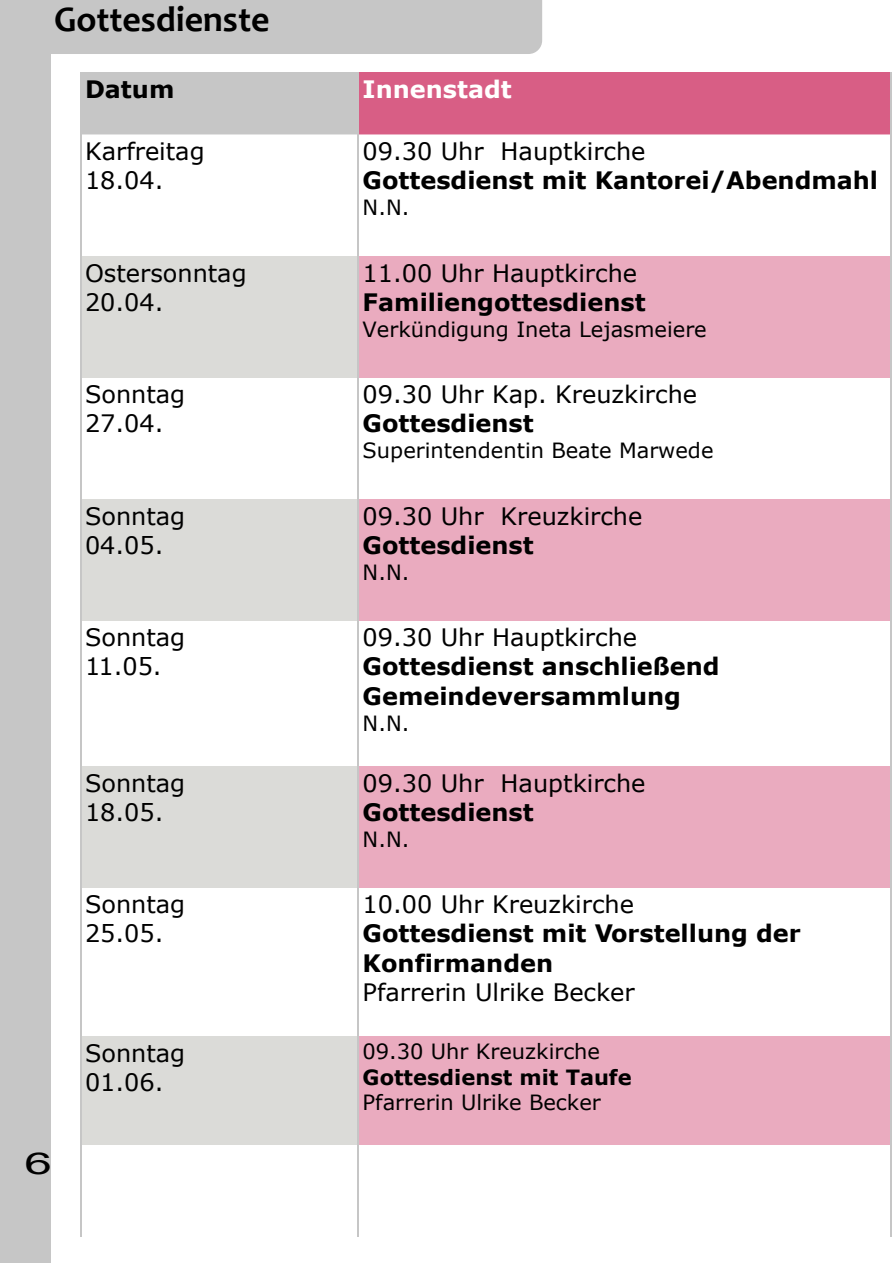
<style>
.page{position:relative;width:893px;height:1263px;background:#fff}
.page>*{position:absolute;margin:0;border:0;box-sizing:border-box;transform-origin:0 0}
.t1{font:700 36px "Candara";color:#000}
.t2{font:30px "Arial";color:#000;scale:1.65 1}
.t3{font:24px/29.2px "Verdana";color:#000}
.t4{font:700 24px/29.2px "Verdana";color:#000}
.t5{font:700 24px "Verdana";color:#fff}
.t6{font:21px "Verdana";color:#000}
.t7{font:700 21px "Verdana";color:#000}
</style>
<div class="page">
<div style="left:51px;top:0;width:491px;height:54px;background:#c6c6c6"></div>
<div style="left:0;top:0;width:51px;height:1263px;background:#c6c6c6"></div>
<div style="left:81px;top:72px;width:277px;height:62px;background:#c6c6c6"></div>
<div style="left:358px;top:72px;width:533px;height:62px;background:#d85e85"></div>
<div style="left:81px;top:256px;width:277px;height:121px;background:#dbdbd8"></div>
<div style="left:358px;top:256px;width:533px;height:121px;background:#eaabbf"></div>
<div style="left:81px;top:499px;width:277px;height:122px;background:#dbdbd8"></div>
<div style="left:358px;top:499px;width:533px;height:122px;background:#eaabbf"></div>
<div style="left:81px;top:766px;width:277px;height:121px;background:#dbdbd8"></div>
<div style="left:358px;top:766px;width:533px;height:121px;background:#eaabbf"></div>
<div style="left:81px;top:1036px;width:277px;height:109px;background:#dbdbd8"></div>
<div style="left:358px;top:1036px;width:533px;height:109px;background:#eaabbf"></div>
<hr style="left:80px;top:72px;width:1px;height:62px;background:#c6c6c6">
<hr style="left:80px;top:134px;width:1px;height:122px;background:#c6c6c6">
<hr style="left:80px;top:256px;width:1px;height:121px;background:#c6c6c6">
<hr style="left:80px;top:377px;width:1px;height:122px;background:#c6c6c6">
<hr style="left:80px;top:499px;width:1px;height:122px;background:#c6c6c6">
<hr style="left:80px;top:621px;width:1px;height:145px;background:#c6c6c6">
<hr style="left:80px;top:766px;width:1px;height:121px;background:#c6c6c6">
<hr style="left:80px;top:887px;width:1px;height:149px;background:#c6c6c6">
<hr style="left:80px;top:1036px;width:1px;height:109px;background:#c6c6c6">
<hr style="left:80px;top:1145px;width:1px;height:91px;background:#c6c6c6">
<hr style="left:357px;top:72px;width:2px;height:62px;background:#c6c6c6">
<hr style="left:357px;top:134px;width:2px;height:122px;background:#c6c6c6">
<hr style="left:357px;top:256px;width:2px;height:121px;background:#c6c6c6">
<hr style="left:357px;top:377px;width:2px;height:122px;background:#c6c6c6">
<hr style="left:357px;top:499px;width:2px;height:122px;background:#c6c6c6">
<hr style="left:357px;top:621px;width:2px;height:145px;background:#c6c6c6">
<hr style="left:357px;top:766px;width:2px;height:121px;background:#c6c6c6">
<hr style="left:357px;top:887px;width:2px;height:149px;background:#c6c6c6">
<hr style="left:357px;top:1036px;width:2px;height:109px;background:#c6c6c6">
<hr style="left:357px;top:1145px;width:2px;height:91px;background:#c6c6c6">
<hr style="left:890px;top:72px;width:1px;height:62px;background:#c6c6c6">
<hr style="left:890px;top:134px;width:1px;height:122px;background:#c6c6c6">
<hr style="left:890px;top:256px;width:1px;height:121px;background:#c6c6c6">
<hr style="left:890px;top:377px;width:1px;height:122px;background:#c6c6c6">
<hr style="left:890px;top:499px;width:1px;height:122px;background:#c6c6c6">
<hr style="left:890px;top:621px;width:1px;height:145px;background:#c6c6c6">
<hr style="left:890px;top:766px;width:1px;height:121px;background:#c6c6c6">
<hr style="left:890px;top:887px;width:1px;height:149px;background:#c6c6c6">
<hr style="left:890px;top:1036px;width:1px;height:109px;background:#c6c6c6">
<hr style="left:890px;top:1145px;width:1px;height:91px;background:#c6c6c6">
<h1 class="t1" style="left:54px;top:4px;width:217px">Gottesdienste</h1>
<p class="t4" style="left:85px;top:76px;width:91px">Datum</p>
<p class="t5" style="left:363px;top:79px;width:151px">Innenstadt</p>
<p class="t3" style="left:85px;top:139px;width:121px">Karfreitag<br>18.04.</p>
<p class="t3" style="left:363px;top:139px;width:284px">09.30 Uhr Hauptkirche</p>
<p class="t4" style="left:363px;top:168px;width:517px">Gottesdienst mit Kantorei/Abendmahl</p>
<p class="t6" style="left:363px;top:199px;width:48px">N.N.</p>
<p class="t3" style="left:85px;top:260px;width:163px">Ostersonntag<br>20.04.</p>
<p class="t3" style="left:363px;top:260px;width:276px">11.00 Uhr Hauptkirche</p>
<p class="t4" style="left:363px;top:289px;width:285px">Familiengottesdienst</p>
<p class="t6" style="left:363px;top:321px;width:346px">Verkündigung Ineta Lejasmeiere</p>
<p class="t3" style="left:85px;top:382px;width:102px">Sonntag<br>27.04.</p>
<p class="t3" style="left:363px;top:382px;width:336px">09.30 Uhr Kap. Kreuzkirche</p>
<p class="t4" style="left:363px;top:411px;width:173px">Gottesdienst</p>
<p class="t6" style="left:363px;top:442px;width:352px">Superintendentin Beate Marwede</p>
<p class="t3" style="left:85px;top:503px;width:102px">Sonntag<br>04.05.</p>
<p class="t3" style="left:363px;top:503px;width:281px">09.30 Uhr Kreuzkirche</p>
<p class="t4" style="left:363px;top:532px;width:173px">Gottesdienst</p>
<p class="t6" style="left:363px;top:564px;width:48px">N.N.</p>
<p class="t3" style="left:85px;top:625px;width:102px">Sonntag<br>11.05.</p>
<p class="t3" style="left:363px;top:625px;width:276px">09.30 Uhr Hauptkirche</p>
<p class="t4" style="left:363px;top:654px;width:359px">Gottesdienst anschließend<br>Gemeindeversammlung</p>
<p class="t6" style="left:363px;top:715px;width:48px">N.N.</p>
<p class="t3" style="left:85px;top:770px;width:102px">Sonntag<br>18.05.</p>
<p class="t3" style="left:363px;top:770px;width:284px">09.30 Uhr Hauptkirche</p>
<p class="t4" style="left:363px;top:799px;width:173px">Gottesdienst</p>
<p class="t6" style="left:363px;top:831px;width:48px">N.N.</p>
<p class="t3" style="left:85px;top:892px;width:102px">Sonntag<br>25.05.</p>
<p class="t3" style="left:363px;top:892px;width:273px">10.00 Uhr Kreuzkirche</p>
<p class="t4" style="left:363px;top:921px;width:440px">Gottesdienst mit Vorstellung der<br>Konfirmanden</p>
<p class="t3" style="left:363px;top:979px;width:274px">Pfarrerin Ulrike Becker</p>
<p class="t2" style="left:25px;top:1152px;width:18px">6</p>
<h1 class="t1" style="left:17px;top:1165px;width:21px">6</h1>
<p class="t3" style="left:85px;top:1041px;width:102px">Sonntag<br>01.06.</p>
<p class="t6" style="left:363px;top:1043px;width:239px">09.30 Uhr Kreuzkirche</p>
<p class="t7" style="left:363px;top:1068px;width:271px">Gottesdienst mit Taufe</p>
<p class="t6" style="left:363px;top:1094px;width:240px">Pfarrerin Ulrike Becker</p>
</div>
